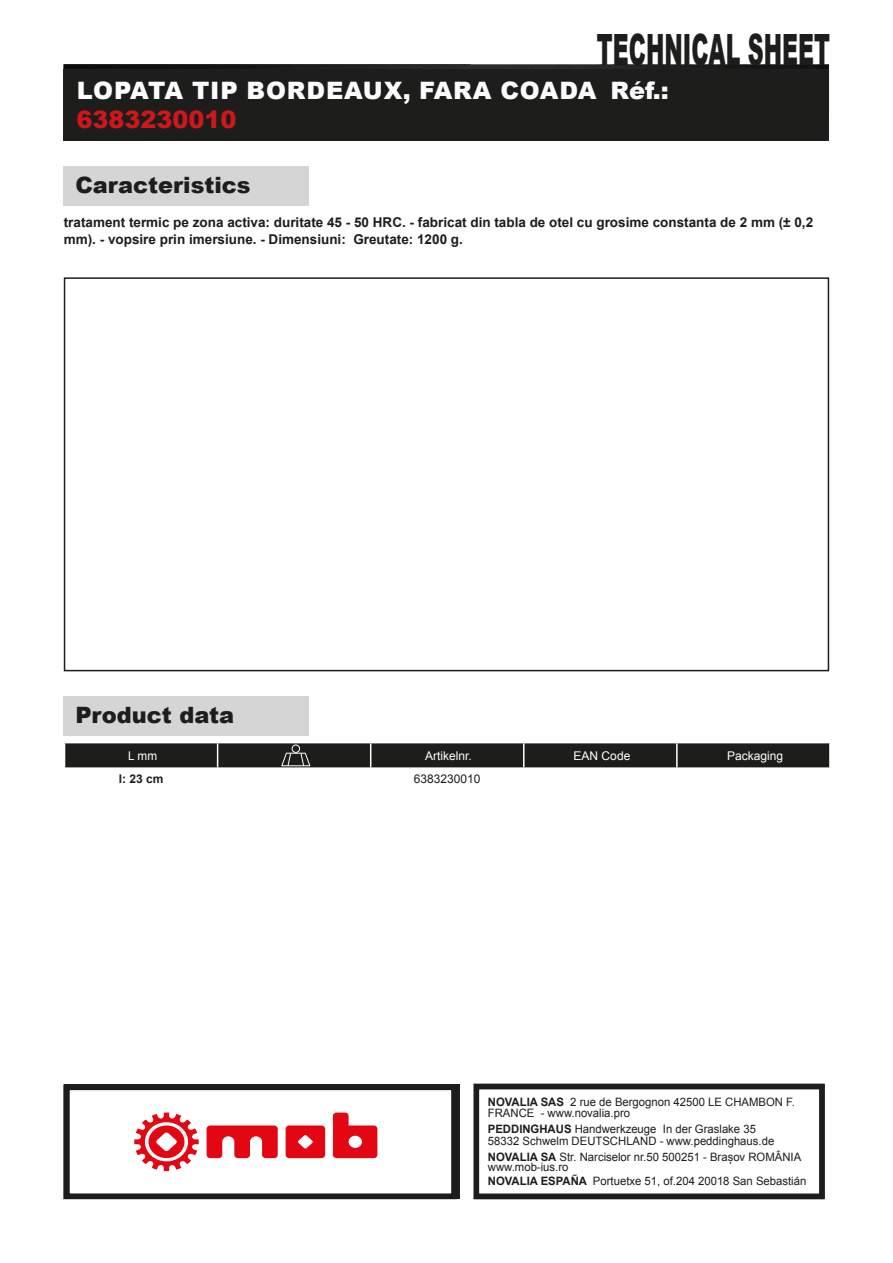
<style>
.page{position:relative;width:893px;height:1263px;background:#fff}
.page>*{position:absolute;margin:0;border:0;box-sizing:border-box;transform-origin:0 0}
.t1{font:900 43.2px "Arial";color:#1d1d1b;scale:.51 1}
.t2{font:900 24px "Arial";letter-spacing:.035em;color:#fcfcfc}
.t3{font:900 24px "Arial";color:#cd171a}
.t4{font:900 22.5px "Arial";color:#1d1d1b}
.t5{font:700 13.5px/16.2px "Arial";color:#1d1d1b}
.t6{font:12.9px/14.2px "Arial";color:#1d1d1b}
.t7{font:700 12.9px "Arial";color:#1d1d1b}
.t8{font:12px "Arial";color:#fff}
.t9{font:12px "Arial";color:#1d1d1b}
.t10{font:700 12px "Arial";color:#1d1d1b}
.t11{font:11.55px/11.6px "Arial";color:#1d1d1b}
.s1{font-weight:700}
</style>
<div class="page">
<img style="left:64px;top:64px;width:765px;height:5px">
<div style="left:64px;top:69px;width:765px;height:72px;background:#1d1d1b"></div>
<div style="left:64px;top:166px;width:245px;height:40px;background:#d5d5d5"></div>
<div style="left:64px;top:277px;width:765px;height:394px;border:2px solid #1d1d1b"></div>
<div style="left:64px;top:696px;width:245px;height:40px;background:#d5d5d5"></div>
<svg style="left:64px;top:743px;width:766px;height:25px;background:#292927"></svg>
<div style="left:473px;top:1084px;width:352px;height:115px;border:6px solid #1d1d1b"></div>
<div style="left:64px;top:1084px;width:393px;height:115px;border:6px solid #1d1d1b"></div>
<svg style="left:207px;top:1125px;width:71px;height:33px"></svg>
<svg style="left:286px;top:1125px;width:39px;height:33px"></svg>
<svg style="left:134px;top:1112px;width:65px;height:59px"></svg>
<svg style="left:333px;top:1112px;width:44px;height:46px"></svg>
<h1 class="t1" style="left:597px;top:18px;width:458px">TECHNICAL SHEET</h1>
<h2 class="t2" style="left:77px;top:73px;width:594px">LOPATA TIP BORDEAUX, FARA COADA Réf.:</h2>
<h2 class="t3" style="left:76px;top:102px;width:162px">6383230010</h2>
<h3 class="t4" style="left:75px;top:168px;width:177px">Caracteristics</h3>
<p class="t5" style="left:64px;top:215px;width:751px">tratament termic pe zona activa: duritate 45 - 50 HRC. - fabricat din tabla de otel cu grosime constanta de 2 mm (± 0,2 mm). - vopsire prin imersiune. - Dimensiuni: Greutate: 1200 g.</p>
<h3 class="t4" style="left:75px;top:699px;width:160px">Product data</h3>
<p class="t8" style="left:128px;top:747px;width:30px">L mm</p>
<p class="t8" style="left:425px;top:747px;width:48px">Artikelnr.</p>
<p class="t8" style="left:574px;top:747px;width:58px">EAN Code</p>
<p class="t8" style="left:727px;top:747px;width:58px">Packaging</p>
<p class="t10" style="left:119px;top:770px;width:46px">l: 23 cm</p>
<p class="t9" style="left:414px;top:770px;width:68px">6383230010</p>
<p class="t11" style="left:488px;top:1096px;width:309px"><span class="s1">NOVALIA SAS</span> 2 rue de Bergognon 42500 LE CHAMBON F.<br>FRANCE - www.novalia.pro</p>
<p class="t11" style="left:488px;top:1123px;width:288px"><span class="s1">PEDDINGHAUS</span> Handwerkzeuge In der Graslake 35<br>58332 Schwelm DEUTSCHLAND - www.peddinghaus.de</p>
<p class="t11" style="left:488px;top:1151px;width:315px;line-height:10.2px"><span class="s1">NOVALIA SA</span> Str. Narciselor nr.50 500251 - Brașov ROMÂNIA www.mob-ius.ro</p>
<p class="t11" style="left:488px;top:1175px;width:320px"><span class="s1">NOVALIA ESPAÑA</span> Portuetxe 51, of.204 20018 San Sebastián</p>
<p class="t7" style="left:504px;top:1105px;width:86px">NOVALIA SAS</p>
<p class="t6" style="left:504px;top:1121px;width:181px">2 rue de Bergognon 42500<br>LE CHAMBON FEUGEROLLES<br>FRANCE<br>www.novalia.pro</p>
</div>
